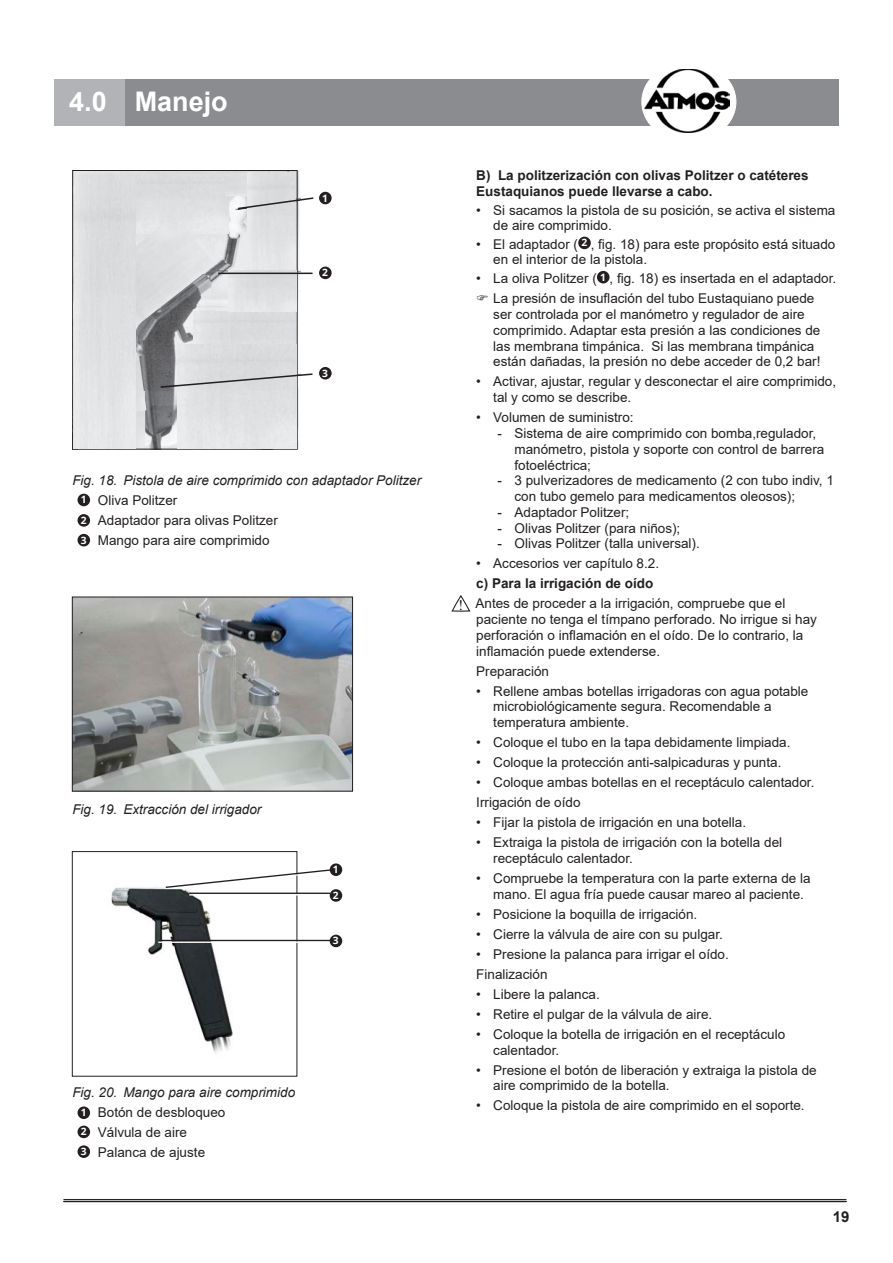
<style>
.page{position:relative;width:893px;height:1263px;background:#fff}
.page>*{position:absolute;margin:0;border:0;box-sizing:border-box;transform-origin:0 0}
.t1{font:700 27px "Arial";color:#fff}
.t2{font:17.85px "Shonar Bangla";color:#231f20}
.t3{font:700 15px "Arial";color:#231f20}
.t4{font:13.5px/15.8px "Arial";color:#231f20}
.t5{font:italic 13.5px "Arial";color:#231f20}
.t6{font:700 13.5px/15.8px "Arial";color:#231f20}
.t7{font:700 10.2px/19.5px "Open Sans";color:#fff;text-align:justify}
</style>
<div class="page">
<hr style="left:64px;top:1199px;width:782px;height:1px;background:#231f20">
<hr style="left:64px;top:1201px;width:782px;height:1px;background:#231f20">
<div style="left:124px;top:79px;width:715px;height:47px;background:#8a8c8f"></div>
<div style="left:54px;top:79px;width:70px;height:47px;background:#b2b3b7"></div>
<div style="left:642px;top:62px;width:94px;height:80px;background:#fff;border-radius:50%"></div>
<img style="left:645px;top:69px;width:85px;height:64px">
<img style="left:74px;top:171px;width:226px;height:278px">
<div style="left:72px;top:170px;width:226px;height:279px;border:1px solid #231f20"></div>
<img style="left:215px;top:196px;width:14px;height:37px">
<img style="left:214px;top:173px;width:34px;height:23px">
<div style="left:194px;top:311px;width:102px;height:34px;background:#dbdcde"></div>
<img style="left:178px;top:345px;width:119px;height:104px">
<img style="left:135px;top:413px;width:9px;height:35px">
<img style="left:135px;top:354px;width:12px;height:59px">
<img style="left:248px;top:172px;width:48px;height:98px">
<svg style="left:236px;top:196px;width:78px;height:14px"></svg>
<svg style="left:159px;top:372px;width:154px;height:17px;background:#c3c3c5"></svg>
<img style="left:135px;top:230px;width:80px;height:99px">
<img style="left:135px;top:174px;width:90px;height:56px">
<img style="left:75px;top:174px;width:60px;height:275px">
<img style="left:229px;top:270px;width:68px;height:41px">
<hr style="left:218px;top:273px;width:95px;height:1px;background:#231f20">
<div style="left:578px;top:237px;width:13px;height:12px;background:#231f20;border-radius:50%"></div>
<div style="left:597px;top:271px;width:12px;height:12px;background:#231f20;border-radius:50%"></div>
<svg style="left:452px;top:595px;width:18px;height:16px"></svg>
<img style="left:74px;top:599px;width:277px;height:190px">
<div style="left:72px;top:597px;width:281px;height:194px;border:1px solid #231f20"></div>
<img style="left:111px;top:887px;width:172px;height:167px">
<div style="left:72px;top:851px;width:225px;height:225px;border:1px solid #231f20"></div>
<hr style="left:189px;top:894px;width:141px;height:1px;background:#fff">
<hr style="left:189px;top:892px;width:141px;height:2px;background:#231f20">
<hr style="left:159px;top:941px;width:171px;height:1px;background:#fff">
<hr style="left:159px;top:940px;width:171px;height:1px;background:#231f20">
<svg style="left:164px;top:868px;width:167px;height:21px"></svg>
<div style="left:330px;top:863px;width:12px;height:13px;background:#231f20;border-radius:50%"></div>
<div style="left:330px;top:889px;width:12px;height:13px;background:#231f20;border-radius:50%"></div>
<div style="left:330px;top:935px;width:12px;height:12px;background:#231f20;border-radius:50%"></div>
<div style="left:78px;top:1106px;width:12px;height:13px;background:#231f20;border-radius:50%"></div>
<div style="left:78px;top:1125px;width:12px;height:13px;background:#231f20;border-radius:50%"></div>
<div style="left:78px;top:1145px;width:12px;height:13px;background:#231f20;border-radius:50%"></div>
<div style="left:319px;top:192px;width:13px;height:12px;background:#231f20;border-radius:50%"></div>
<div style="left:319px;top:267px;width:13px;height:12px;background:#231f20;border-radius:50%"></div>
<div style="left:319px;top:367px;width:13px;height:12px;background:#231f20;border-radius:50%"></div>
<div style="left:78px;top:494px;width:12px;height:12px;background:#231f20;border-radius:50%"></div>
<div style="left:78px;top:514px;width:12px;height:13px;background:#231f20;border-radius:50%"></div>
<div style="left:78px;top:534px;width:12px;height:12px;background:#231f20;border-radius:50%"></div>
<h1 class="t1" style="left:69px;top:83px;width:160px">4.0 Manejo</h1>
<p class="t7" style="left:322px;top:188px;width:7px">1</p>
<p class="t7" style="left:322px;top:263px;width:7px">2</p>
<p class="t7" style="left:322px;top:363px;width:7px">3</p>
<p class="t5" style="left:72px;top:471px;width:350px">Fig. 18. Pistola de aire comprimido con adaptador Politzer</p>
<p class="t4" style="left:98px;top:490px;width:182px;line-height:20px">Oliva Politzer<br>Adaptador para olivas Politzer<br>Mango para aire comprimido</p>
<p class="t7" style="left:81px;top:489px;width:7px;line-height:20.1px">1<br>2<br>3</p>
<p class="t5" style="left:72px;top:801px;width:191px">Fig. 19. Extracción del irrigador</p>
<p class="t7" style="left:333px;top:859px;width:7px">1</p>
<p class="t7" style="left:333px;top:885px;width:7px">2</p>
<p class="t7" style="left:333px;top:931px;width:7px">3</p>
<p class="t5" style="left:72px;top:1083px;width:224px">Fig. 20. Mango para aire comprimido</p>
<p class="t4" style="left:98px;top:1102px;width:129px;line-height:20px">Botón de desbloqueo<br>Válvula de aire<br>Palanca de ajuste</p>
<p class="t7" style="left:81px;top:1102px;width:7px">1<br>2<br>3</p>
<h2 class="t2" style="left:458px;top:595px;width:6px">!</h2>
<p class="t6" style="left:476px;top:167px;width:334px">B) La politzerización con olivas Politzer o catéteres<br>Eustaquianos puede llevarse a cabo.</p>
<p class="t4" style="left:493px;top:203px;width:344px;line-height:15px;text-indent:-17px">• Si sacamos la pistola de su posición, se activa el sistema de aire comprimido.</p>
<p class="t4" style="left:493px;top:237px;width:344px;line-height:15px;text-indent:-17px">• El adaptador ( <sup>2</sup> , fig. 18) para este propósito está situado en el interior de la pistola.</p>
<p class="t4" style="left:476px;top:269px;width:361px;line-height:20px;text-align:center">• La oliva Politzer ( <sup>1</sup> , fig. 18) es insertada en el adaptador.<br>La presión de insuflación del tubo Eustaquiano puede</p>
<p class="t4" style="left:493px;top:306px;width:329px">ser controlada por el manómetro y regulador de aire comprimido. Adaptar esta presión a las condiciones de las membrana timpánica. Si las membrana timpánica están dañadas, la presión no debe acceder de 0,2 bar!</p>
<p class="t4" style="left:493px;top:374px;width:344px;text-indent:-17px">• Activar, ajustar, regular y desconectar el aire comprimido, tal y como se describe.</p>
<p class="t4" style="left:476px;top:410px;width:159px">• Volumen de suministro:</p>
<p class="t4" style="left:514px;top:425px;width:311px;text-indent:-17px">- Sistema de aire comprimido con bomba,regulador, manómetro, pistola y soporte con control de barrera fotoeléctrica;</p>
<p class="t4" style="left:514px;top:473px;width:321px;text-indent:-17px">- 3 pulverizadores de medicamento (2 con tubo indiv, 1 con tubo gemelo para medicamentos oleosos);</p>
<p class="t4" style="left:497px;top:504px;width:133px">- Adaptador Politzer;</p>
<p class="t4" style="left:497px;top:520px;width:184px">- Olivas Politzer (para niños);</p>
<p class="t4" style="left:497px;top:536px;width:204px">- Olivas Politzer (talla universal).</p>
<p class="t4" style="left:476px;top:556px;width:184px">• Accesorios ver capítulo 8.2.</p>
<p class="t6" style="left:476px;top:576px;width:179px">c) Para la irrigación de oído</p>
<p class="t4" style="left:475px;top:596px;width:343px">Antes de proceder a la irrigación, compruebe que el paciente no tenga el tímpano perforado. No irrigue si hay perforación o inflamación en el oído. De lo contrario, la inflamación puede extenderse.</p>
<p class="t4" style="left:476px;top:663px;width:74px">Preparación</p>
<p class="t4" style="left:493px;top:683px;width:317px;text-indent:-17px">• Rellene ambas botellas irrigadoras con agua potable microbiológicamente segura. Recomendable a temperatura ambiente.</p>
<p class="t4" style="left:476px;top:734px;width:316px">• Coloque el tubo en la tapa debidamente limpiada.</p>
<p class="t4" style="left:476px;top:754px;width:307px">• Coloque la protección anti-salpicaduras y punta.</p>
<p class="t4" style="left:476px;top:772px;width:340px;line-height:20px">• Coloque ambas botellas en el receptáculo calentador.<br>Irrigación de oído</p>
<p class="t4" style="left:476px;top:814px;width:271px">• Fijar la pistola de irrigación en una botella.</p>
<p class="t4" style="left:493px;top:834px;width:290px;text-indent:-17px">• Extraiga la pistola de irrigación con la botella del receptáculo calentador.</p>
<p class="t4" style="left:493px;top:870px;width:319px;text-indent:-17px">• Compruebe la temperatura con la parte externa de la mano. El agua fría puede causar mareo al paciente.</p>
<p class="t4" style="left:476px;top:906px;width:223px">• Posicione la boquilla de irrigación.</p>
<p class="t4" style="left:476px;top:926px;width:248px">• Cierre la válvula de aire con su pulgar.</p>
<p class="t4" style="left:476px;top:944px;width:254px;line-height:20px">• Presione la palanca para irrigar el oído.<br>Finalización</p>
<p class="t4" style="left:476px;top:986px;width:125px">• Libere la palanca.</p>
<p class="t4" style="left:476px;top:1006px;width:238px">• Retire el pulgar de la válvula de aire.</p>
<p class="t4" style="left:493px;top:1026px;width:293px;text-indent:-17px">• Coloque la botella de irrigación en el receptáculo calentador.</p>
<p class="t4" style="left:493px;top:1062px;width:325px;text-indent:-17px">• Presione el botón de liberación y extraiga la pistola de aire comprimido de la botella.</p>
<p class="t4" style="left:476px;top:1097px;width:330px">• Coloque la pistola de aire comprimido en el soporte.</p>
<p class="t3" style="left:833px;top:1206px;width:18px">19</p>
</div>
